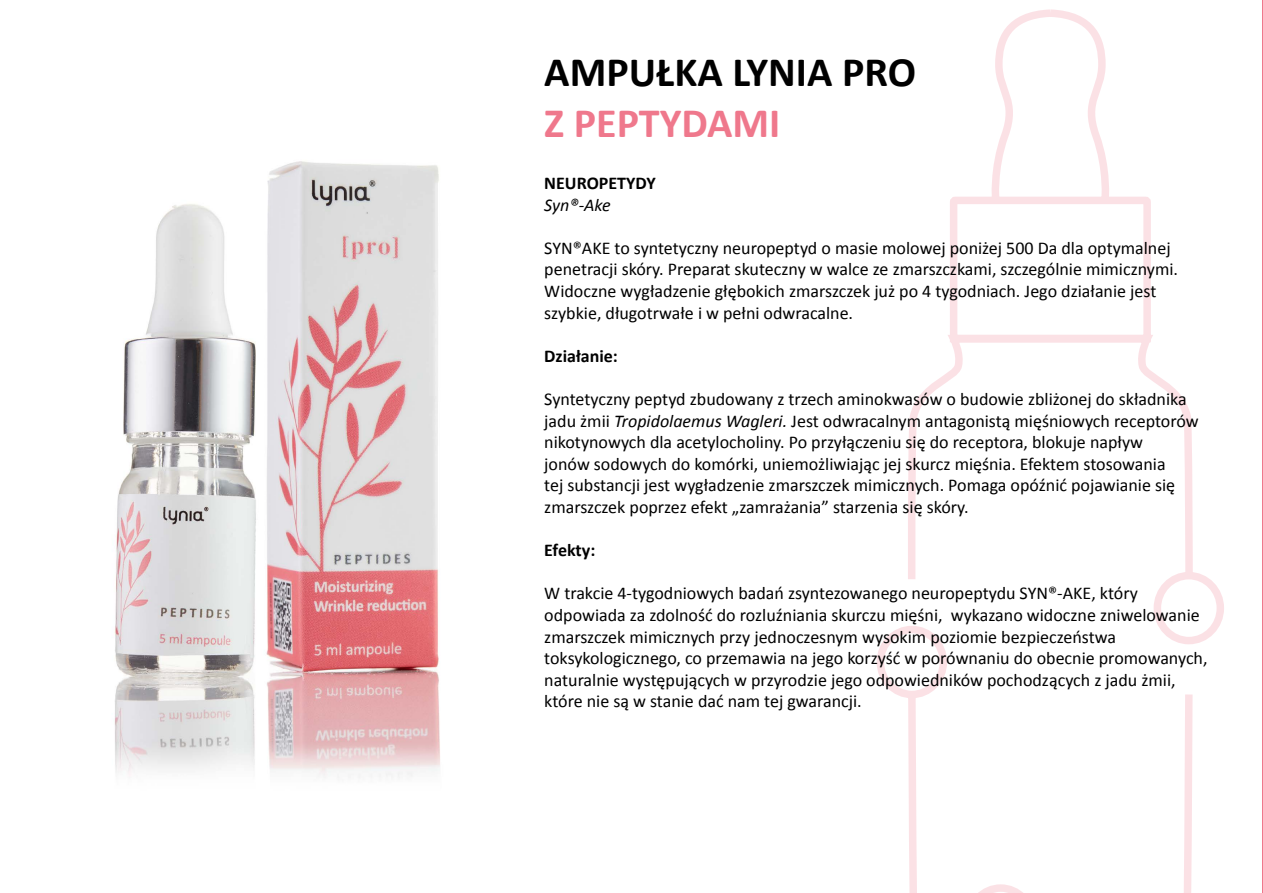
<style>
.page{position:relative;width:1263px;height:893px;background:#fff}
.page>*{position:absolute;margin:0;border:0;box-sizing:border-box;transform-origin:0 0}
.t1{font:700 42px "Calibri";color:#000}
.t2{font:700 42px "Calibri";color:#ef788c}
.t3{font:18px/21.6px "Calibri";color:#000}
.t4{font:700 18px "Calibri";color:#000}
.t5{font:italic 18px "Calibri";letter-spacing:-.005em;color:#000}
.s1{font-style:italic}
</style>
<div class="page">
<hr style="left:1262px;top:0;width:1px;height:893px;background:#ef788c">
<svg style="left:877px;top:9px;width:347px;height:884px"></svg>
<img style="left:114px;top:161px;width:326px;height:617px">
<h1 class="t1" style="left:544px;top:46px;width:373px">AMPUŁKA LYNIA PRO</h1>
<h1 class="t2" style="left:544px;top:96px;width:238px">Z PEPTYDAMI</h1>
<p class="t4" style="left:544px;top:171px;width:113px">NEUROPETYDY</p>
<p class="t5" style="left:544px;top:192px;width:68px">Syn®-Ake</p>
<p class="t3" style="left:544px;top:237px;width:635px">SYN®AKE to syntetyczny neuropeptyd o masie molowej poniżej 500 Da dla optymalnej penetracji skóry. Preparat skuteczny w walce ze zmarszczkami, szczególnie mimicznymi.<br>Widoczne wygładzenie głębokich zmarszczek już po 4 tygodniach. Jego działanie jest szybkie, długotrwałe i w pełni odwracalne.</p>
<p class="t4" style="left:544px;top:344px;width:75px">Działanie:</p>
<p class="t3" style="left:544px;top:388px;width:656px">Syntetyczny peptyd zbudowany z trzech aminokwasów o budowie zbliżonej do składnika jadu żmii <span class="s1">Tropidolaemus Wagleri.</span> Jest odwracalnym antagonistą mięśniowych receptorów nikotynowych dla acetylocholiny. Po przyłączeniu się do receptora, blokuje napływ<br>jonów sodowych do komórki, uniemożliwiając jej skurcz mięśnia. Efektem stosowania<br>tej substancji jest wygładzenie zmarszczek mimicznych. Pomaga opóźnić pojawianie się zmarszczek poprzez efekt „zamrażania” starzenia się skóry.</p>
<p class="t4" style="left:544px;top:539px;width:53px">Efekty:</p>
<p class="t3" style="left:544px;top:583px;width:665px">W trakcie 4-tygodniowych badań zsyntezowanego neuropeptydu SYN®-AKE, który odpowiada za zdolność do rozluźniania skurczu mięśni, wykazano widoczne zniwelowanie zmarszczek mimicznych przy jednoczesnym wysokim poziomie bezpieczeństwa toksykologicznego, co przemawia na jego korzyść w porównaniu do obecnie promowanych, naturalnie występujących w przyrodzie jego odpowiedników pochodzących z jadu żmii, które nie są w stanie dać nam tej gwarancji.</p>
</div>
